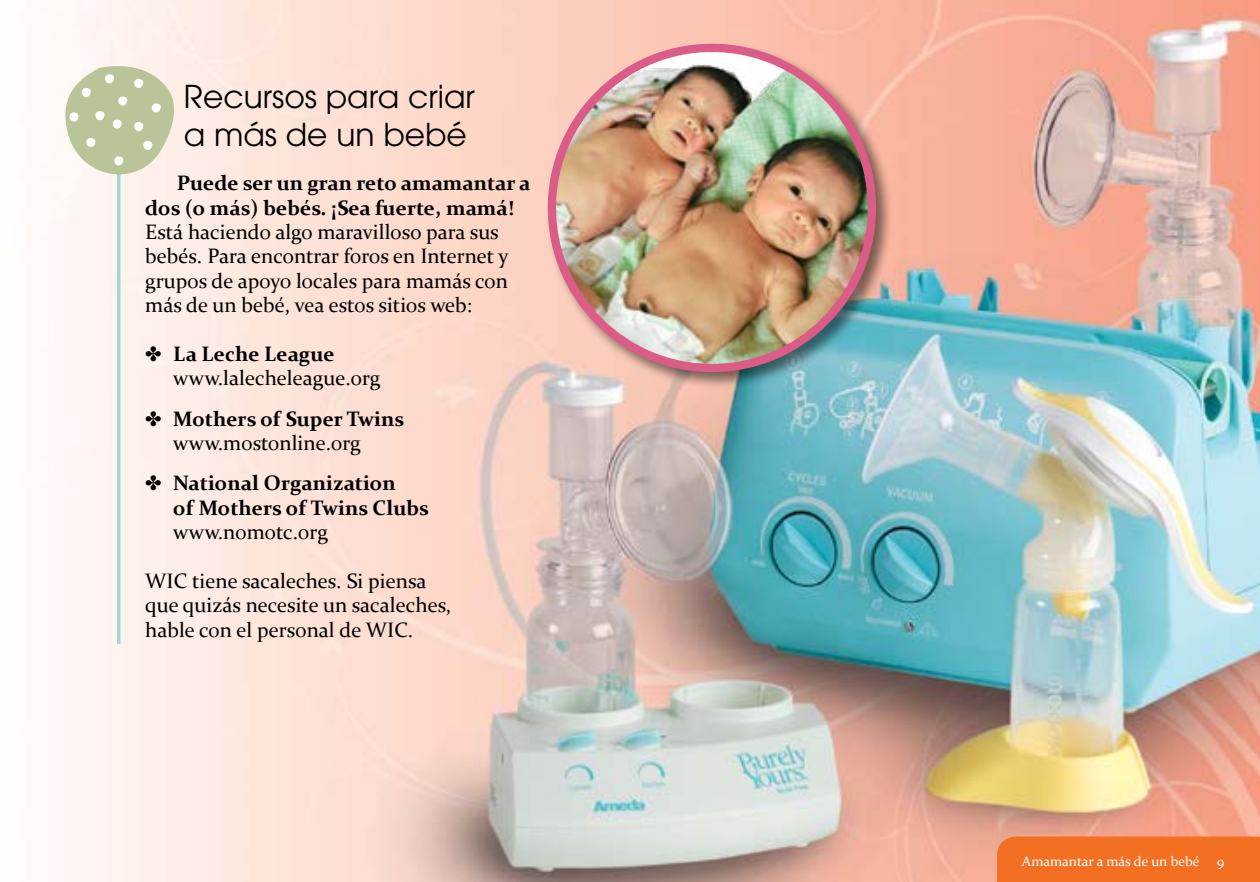
<style>
.page{position:relative;width:1260px;height:882px;background:#fff}
.page>*{position:absolute;margin:0;border:0;box-sizing:border-box;transform-origin:0 0}
.Body{font:31.32px/38.3px "ITC Avant Garde Pro";color:#000}
.Body-2{font:21px/24.5px "Constantia";color:#000}
.Body-3{font:700 21px/24.5px "Constantia";color:#000}
.t1{font:14px "Constantia";color:#fff}
.s1{font-weight:700}
.s2{font-weight:400}
</style>
<div class="page">
<img style="left:54px;top:0;width:1206px;height:882px">
<div style="left:546px;top:42px;width:347px;height:347px;background:#000;opacity:.5"></div>
<img style="left:552px;top:48px;width:320px;height:320px;border-radius:160px">
<div style="left:548px;top:44px;width:328px;height:328px;border:8px solid #db5d87;border-radius:50%"></div>
<hr style="left:117px;top:162px;width:3px;height:482px;background:#9cd8dc">
<svg style="left:63px;top:64px;width:119px;height:112px"></svg>
<div style="left:997px;top:837px;width:263px;height:45px;background:#f36f21"></div>
<p class="Body" style="left:184px;top:77px;width:292px">Recursos para criar a más de un bebé</p>
<p class="Body-2" style="left:145px;top:170px;width:387px;text-indent:32px"><span class="s1">Puede ser un gran reto amamantar a dos (o más) bebés. ¡Sea fuerte, mamá!<br></span>Está haciendo algo maravilloso para sus bebés. Para encontrar foros en Internet y grupos de apoyo locales para mamás con más de un bebé, vea estos sitios web:</p>
<p class="Body-2" style="left:173px;top:341px;width:209px;text-indent:-28px">✤ <span class="s1">La Leche League </span>www.lalecheleague.org</p>
<p class="Body-3" style="left:173px;top:405px;width:232px;text-indent:-28px">✤ Mothers of Super Twins <span class="s2">www.mostonline.org</span></p>
<p class="Body-3" style="left:173px;top:470px;width:257px;text-indent:-28px">✤ National Organization<br>of Mothers of Twins Clubs</p>
<p class="Body-2" style="left:173px;top:519px;width:156px">www.nomotc.org</p>
<p class="Body-2" style="left:145px;top:567px;width:308px">WIC tiene sacaleches. Si piensa que quizás necesite un sacaleches, hable con el personal de WIC.</p>
<p class="t1" style="left:1022px;top:852px;width:204px">Amamantar a más de un bebé 9</p>
</div>
